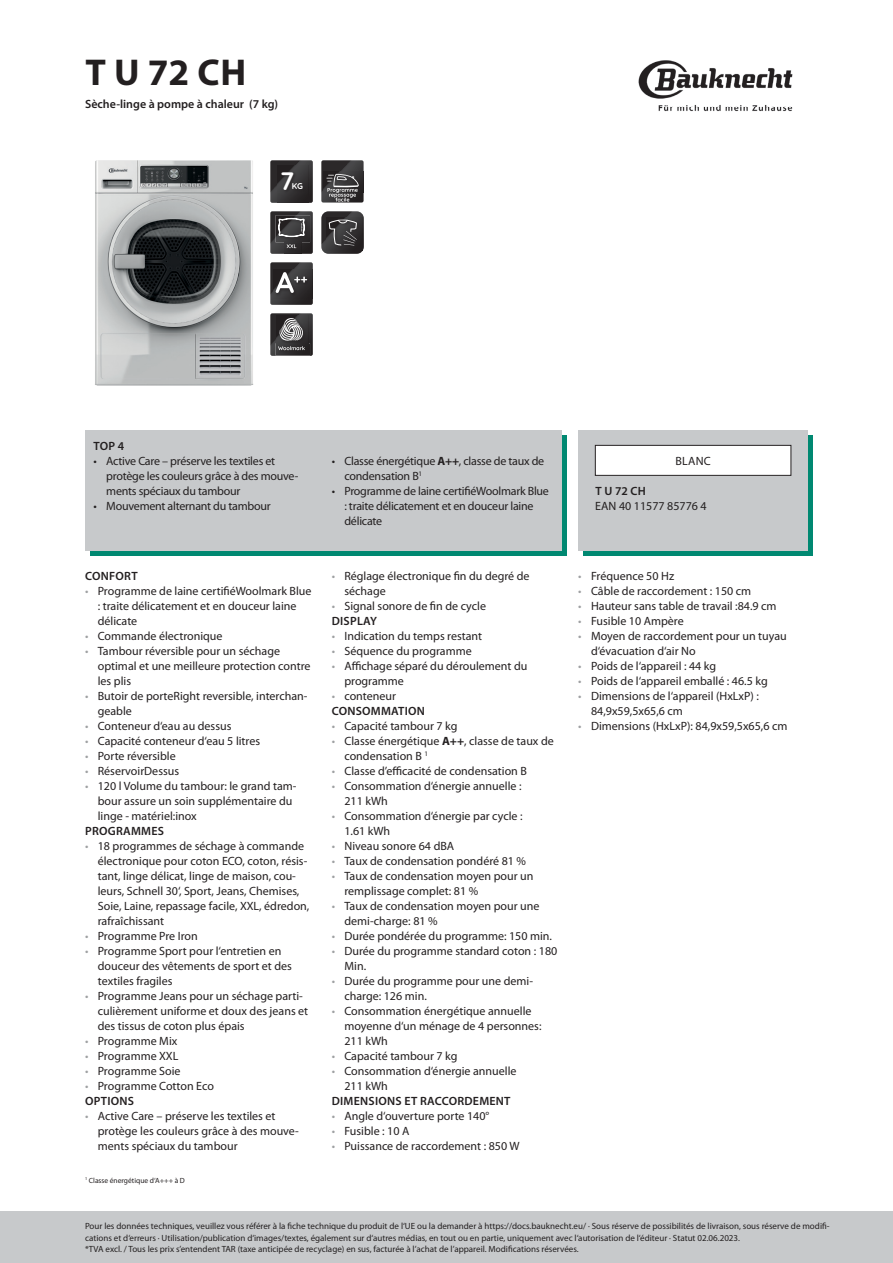
<style>
.page{position:relative;width:893px;height:1263px;background:#fff}
.page>*{position:absolute;margin:0;border:0;box-sizing:border-box;transform-origin:0 0}
.t1{font:700 37.5px "Myriad Pro";color:#231f20}
.t2{font:700 25.05px "Quicksand";color:#fff}
.t3{font:12px/15px "Myriad Pro";color:#231f20}
.t4{font:12px/15px "Myriad Pro";letter-spacing:-.02em;color:#231f20}
.t5{font:600 12px/15px "Myriad Pro";letter-spacing:.02em;color:#231f20}
.t6{font:600 12px "Myriad Pro";color:#231f20}
.t7{font:9px/11.2px "Myriad Pro";color:#231f20}
.t8{font:700 8.4px "Quicksand";color:#fff}
.t9{font:7.5px "Myriad Pro";color:#231f20}
.s1{color:#9ea0a2}
.s2{font-weight:600}
.s3{font-weight:700}
.s4{font-weight:400;color:#9ea0a2}
.s5{font-weight:400}
</style>
<div class="page">
<img style="left:638px;top:60px;width:155px;height:52px">
<div style="left:0;top:1212px;width:893px;height:51px;background:#c7c9cb"></div>
<img style="left:95px;top:160px;width:158px;height:225px">
<svg style="left:270px;top:160px;width:43px;height:43px"></svg>
<img style="left:278px;top:166px;width:30px;height:36px">
<svg style="left:270px;top:211px;width:43px;height:43px;background:#494748"></svg>
<svg style="left:270px;top:262px;width:43px;height:43px;background:#4a4849"></svg>
<svg style="left:270px;top:313px;width:43px;height:43px;background:#555354"></svg>
<svg style="left:321px;top:160px;width:43px;height:43px;background:#504e4f"></svg>
<svg style="left:321px;top:211px;width:43px;height:43px;background:#464546"></svg>
<svg style="left:90px;top:436px;width:477px;height:120px;background:#20927f"></svg>
<div style="left:85px;top:430px;width:476px;height:120px;background:#c7c9cb"></div>
<div style="left:584px;top:436px;width:229px;height:120px;background:#008871"></div>
<div style="left:578px;top:430px;width:230px;height:120px;background:#c7c9cb"></div>
<div style="left:595px;top:445px;width:196px;height:30px;background:#fff"></div>
<div style="left:595px;top:445px;width:196px;height:30px;border:1px solid #231f20"></div>
<h1 class="t1" style="left:85px;top:48px;width:162px">T U 72 CH</h1>
<p class="t6" style="left:85px;top:97px;width:195px">Sèche-linge à pompe à chaleur (7 kg)</p>
<h2 class="t2" style="left:280px;top:160px;width:16px">7</h2>
<p class="t8" style="left:292px;top:179px;width:13px">KG</p>
<p class="t5" style="left:94px;top:439px;width:32px">TOP 4</p>
<p class="t4" style="left:106px;top:454px;width:194px;text-indent:-13px">• Active Care – préserve les textiles et protège les couleurs grâce à des mouve&shy;ments spéciaux du tambour</p>
<p class="t4" style="left:94px;top:499px;width:179px">• Mouvement alternant du tambour</p>
<p class="t5" style="left:85px;top:569px;width:54px">CONFORT</p>
<p class="t3" style="left:98px;top:584px;width:215px;text-indent:-13px"><span class="s1">•</span> Programme de laine certifiéWoolmark Blue : traite délicatement et en douceur laine délicate</p>
<p class="t3" style="left:85px;top:629px;width:139px"><span class="s1">•</span> Commande électronique</p>
<p class="t3" style="left:98px;top:644px;width:214px;text-indent:-13px"><span class="s1">•</span> Tambour réversible pour un séchage optimal et une meilleure protection contre les plis</p>
<p class="t3" style="left:98px;top:689px;width:211px;text-indent:-13px"><span class="s1">•</span> Butoir de porteRight reversible, interchan&shy;geable</p>
<p class="t3" style="left:85px;top:719px;width:148px"><span class="s1">•</span> Conteneur d‘eau au dessus</p>
<p class="t3" style="left:85px;top:734px;width:177px"><span class="s1">•</span> Capacité conteneur d‘eau 5 litres</p>
<p class="t3" style="left:85px;top:749px;width:92px"><span class="s1">•</span> Porte réversible</p>
<p class="t3" style="left:85px;top:764px;width:96px"><span class="s1">•</span> RéservoirDessus</p>
<p class="t3" style="left:98px;top:779px;width:200px;text-indent:-13px"><span class="s1">•</span> 120 l Volume du tambour: le grand tam&shy;bour assure un soin supplémentaire du linge - matériel:inox</p>
<p class="t5" style="left:85px;top:824px;width:80px">PROGRAMMES</p>
<p class="t3" style="left:98px;top:839px;width:213px;text-indent:-13px"><span class="s1">•</span> 18 programmes de séchage à commande électronique pour coton ECO, coton, résis&shy;tant, linge délicat, linge de maison, cou&shy;leurs, Schnell 30‘, Sport, Jeans, Chemises, Soie, Laine, repassage facile, XXL, édredon, rafraîchissant</p>
<p class="t3" style="left:85px;top:929px;width:114px"><span class="s1">•</span> Programme Pre Iron</p>
<p class="t3" style="left:98px;top:944px;width:196px;text-indent:-13px"><span class="s1">•</span> Programme Sport pour l‘entretien en douceur des vêtements de sport et des textiles fragiles</p>
<p class="t3" style="left:98px;top:989px;width:212px;text-indent:-13px"><span class="s1">•</span> Programme Jeans pour un séchage parti&shy;culièrement uniforme et doux des jeans et des tissus de coton plus épais</p>
<p class="t3" style="left:85px;top:1034px;width:94px"><span class="s1">•</span> Programme Mix</p>
<p class="t3" style="left:85px;top:1049px;width:95px"><span class="s1">•</span> Programme XXL</p>
<p class="t3" style="left:85px;top:1064px;width:97px"><span class="s1">•</span> Programme Soie</p>
<p class="t3" style="left:85px;top:1079px;width:131px"><span class="s1">•</span> Programme Cotton Eco<br><span class="s2">OPTIONS</span></p>
<p class="t3" style="left:98px;top:1109px;width:203px;text-indent:-13px"><span class="s1">•</span> Active Care – préserve les textiles et protège les couleurs grâce à des mouve&shy;ments spéciaux du tambour</p>
<p class="t4" style="left:344px;top:454px;width:201px;text-indent:-13px">• Classe énergétique <span class="s3">A++</span>, classe de taux de condensation B<sup>1</sup></p>
<p class="t4" style="left:344px;top:484px;width:206px;text-indent:-13px">• Programme de laine certifiéWoolmark Blue : traite délicatement et en douceur laine délicate</p>
<p class="t3" style="left:344px;top:569px;width:187px;text-indent:-13px"><span class="s1">•</span> Réglage électronique fin du degré de séchage</p>
<p class="t3" style="left:332px;top:599px;width:156px"><span class="s1">•</span> Signal sonore de fin de cycle<br><span class="s2">DISPLAY</span></p>
<p class="t3" style="left:332px;top:629px;width:152px"><span class="s1">•</span> Indication du temps restant</p>
<p class="t3" style="left:332px;top:644px;width:142px"><span class="s1">•</span> Séquence du programme</p>
<p class="t3" style="left:344px;top:659px;width:184px;text-indent:-13px"><span class="s1">•</span> Affichage séparé du déroulement du programme</p>
<p class="t5" style="left:332px;top:689px;width:95px"><span class="s4">•</span> <span class="s5">conteneur<br></span>CONSOMMATION</p>
<p class="t3" style="left:332px;top:719px;width:127px"><span class="s1">•</span> Capacité tambour 7 kg</p>
<p class="t3" style="left:344px;top:734px;width:211px;text-indent:-13px"><span class="s1">•</span> Classe énergétique <span class="s3">A++</span>, classe de taux de condensation B <sup>1</sup></p>
<p class="t3" style="left:332px;top:764px;width:197px"><span class="s1">•</span> Classe d’efficacité de condensation B</p>
<p class="t3" style="left:344px;top:779px;width:179px;text-indent:-13px"><span class="s1">•</span> Consommation d‘énergie annuelle :<br>211 kWh</p>
<p class="t3" style="left:344px;top:809px;width:180px;text-indent:-13px"><span class="s1">•</span> Consommation d‘énergie par cycle :<br>1.61 kWh</p>
<p class="t3" style="left:332px;top:839px;width:124px"><span class="s1">•</span> Niveau sonore 64 dBA</p>
<p class="t3" style="left:332px;top:854px;width:196px"><span class="s1">•</span> Taux de condensation pondéré 81 %</p>
<p class="t3" style="left:344px;top:869px;width:191px;text-indent:-13px"><span class="s1">•</span> Taux de condensation moyen pour un remplissage complet: 81 %</p>
<p class="t3" style="left:344px;top:899px;width:197px;text-indent:-13px"><span class="s1">•</span> Taux de condensation moyen pour une demi-charge: 81 %</p>
<p class="t3" style="left:332px;top:929px;width:222px"><span class="s1">•</span> Durée pondérée du programme: 150 min.</p>
<p class="t3" style="left:344px;top:944px;width:214px;text-indent:-13px"><span class="s1">•</span> Durée du programme standard coton : 180<br>Min.</p>
<p class="t3" style="left:344px;top:974px;width:190px;text-indent:-13px"><span class="s1">•</span> Durée du programme pour une demi&shy;charge: 126 min.</p>
<p class="t3" style="left:344px;top:1004px;width:199px;text-indent:-13px"><span class="s1">•</span> Consommation énergétique annuelle moyenne d‘un ménage de 4 personnes:<br>211 kWh</p>
<p class="t3" style="left:332px;top:1049px;width:127px"><span class="s1">•</span> Capacité tambour 7 kg</p>
<p class="t3" style="left:344px;top:1064px;width:174px;text-indent:-13px"><span class="s1">•</span> Consommation d‘énergie annuelle<br>211 kWh</p>
<p class="t5" style="left:332px;top:1094px;width:180px">DIMENSIONS ET RACCORDEMENT</p>
<p class="t3" style="left:332px;top:1109px;width:159px"><span class="s1">•</span> Angle d‘ouverture porte 140°</p>
<p class="t3" style="left:332px;top:1124px;width:79px"><span class="s1">•</span> Fusible : 10 A</p>
<p class="t3" style="left:332px;top:1139px;width:189px"><span class="s1">•</span> Puissance de raccordement : 850 W</p>
<p class="t3" style="left:675px;top:454px;width:37px">BLANC</p>
<p class="t5" style="left:595px;top:484px;width:52px">T U 72 CH</p>
<p class="t3" style="left:595px;top:499px;width:113px">EAN 40 11577 85776 4</p>
<p class="t3" style="left:578px;top:569px;width:97px"><span class="s1">•</span> Fréquence 50 Hz</p>
<p class="t3" style="left:578px;top:584px;width:174px"><span class="s1">•</span> Câble de raccordement : 150 cm</p>
<p class="t3" style="left:578px;top:599px;width:200px"><span class="s1">•</span> Hauteur sans table de travail :84.9 cm</p>
<p class="t3" style="left:578px;top:614px;width:107px"><span class="s1">•</span> Fusible 10 Ampère</p>
<p class="t3" style="left:591px;top:629px;width:197px;text-indent:-13px"><span class="s1">•</span> Moyen de raccordement pour un tuyau d‘évacuation d‘air No</p>
<p class="t3" style="left:578px;top:659px;width:139px"><span class="s1">•</span> Poids de l‘appareil : 44 kg</p>
<p class="t3" style="left:578px;top:674px;width:191px"><span class="s1">•</span> Poids de l‘appareil emballé : 46.5 kg</p>
<p class="t3" style="left:591px;top:689px;width:169px;text-indent:-13px"><span class="s1">•</span> Dimensions de l‘appareil (HxLxP) :<br>84,9x59,5x65,6 cm</p>
<p class="t3" style="left:578px;top:719px;width:211px"><span class="s1">•</span> Dimensions (HxLxP): 84,9x59,5x65,6 cm</p>
<p class="t9" style="left:85px;top:1176px;width:101px"><sup>1</sup> Classe énergétique d‘A+++ à D</p>
<p class="t7" style="left:85px;top:1221px;width:746px">Pour les données techniques, veuillez vous référer à la fiche technique du produit de l‘UE ou la demander à https://docs.bauknecht.eu/ · Sous réserve de possibilités de livraison, sous réserve de modifi&shy;cations et d‘erreurs · Utilisation/publication d‘images/textes, également sur d‘autres médias, en tout ou en partie, uniquement avec l‘autorisation de l‘éditeur · Statut 02.06.2023.<br>*TVA excl. / Tous les prix s’entendent TAR (taxe anticipée de recyclage) en sus, facturée à l’achat de l’appareil. Modifications réservées.</p>
</div>
